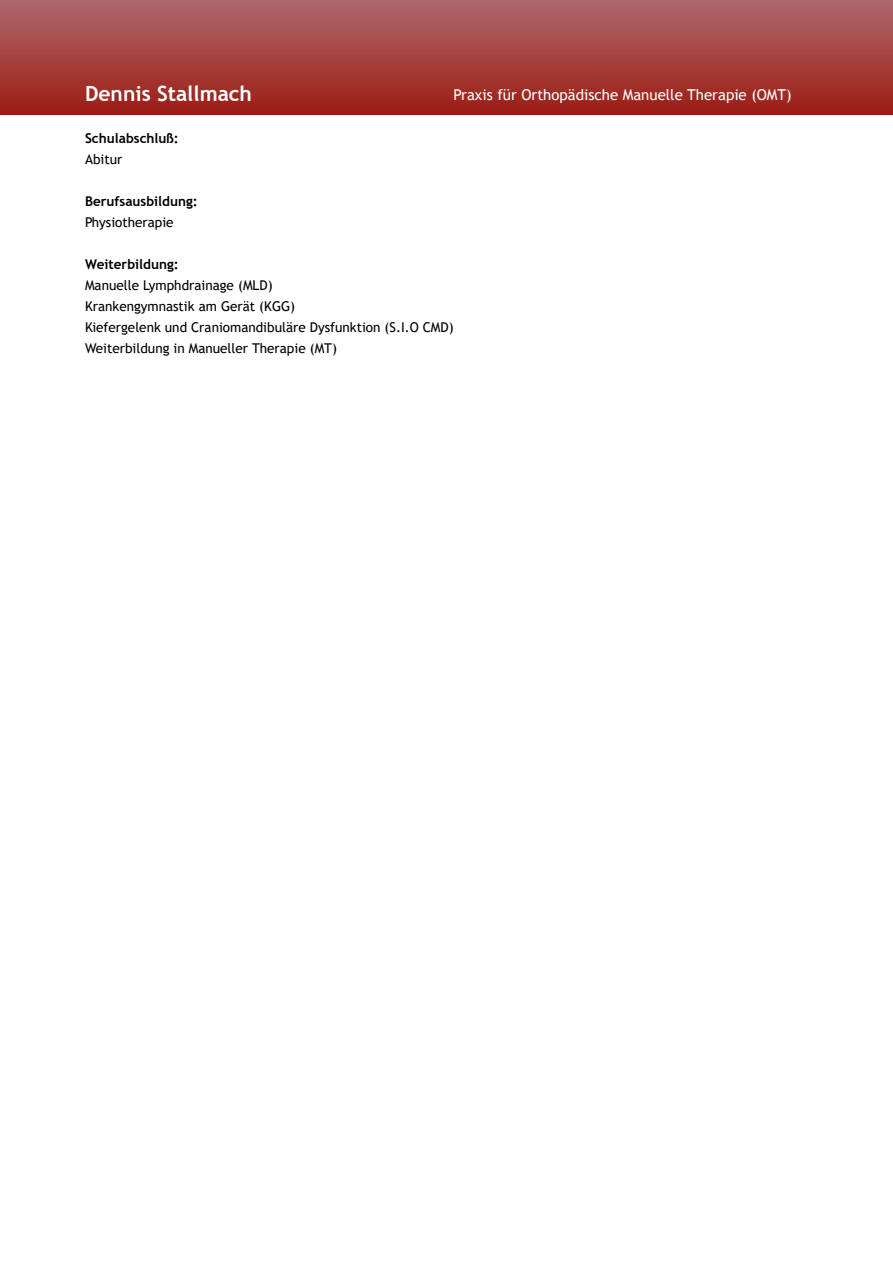
<style>
.page{position:relative;width:893px;height:1263px;background:#fff}
.page>*{position:absolute;margin:0;border:0;box-sizing:border-box;transform-origin:0 0}
.t1{font:700 21px "Trebuchet MS";color:#fff}
.t2{font:15px "Trebuchet MS";color:#fff}
.t3{font:13.5px/21px "Trebuchet MS";color:#000}
.t4{font:700 13.5px "Trebuchet MS";color:#000}
</style>
<div class="page">
<div style="left:0;top:0;width:893px;height:115px;background:linear-gradient(to bottom,#af686f,#9c1d12)"></div>
<h1 class="t1" style="left:85px;top:80px;width:169px">Dennis Stallmach</h1>
<p class="t4" style="left:85px;top:130px;width:95px">Schulabschluß:</p>
<p class="t3" style="left:85px;top:149px;width:39px">Abitur</p>
<p class="t4" style="left:85px;top:193px;width:114px">Berufsausbildung:</p>
<p class="t3" style="left:85px;top:212px;width:90px">Physiotherapie</p>
<p class="t4" style="left:85px;top:256px;width:95px">Weiterbildung:</p>
<p class="t3" style="left:85px;top:275px;width:370px">Manuelle Lymphdrainage (MLD)<br>Krankengymnastik am Gerät (KGG)<br>Kiefergelenk und Craniomandibuläre Dysfunktion (S.I.O CMD)<br>Weiterbildung in Manueller Therapie (MT)</p>
<p class="t2" style="left:454px;top:86px;width:340px">Praxis für Orthopädische Manuelle Therapie (OMT)</p>
</div>
